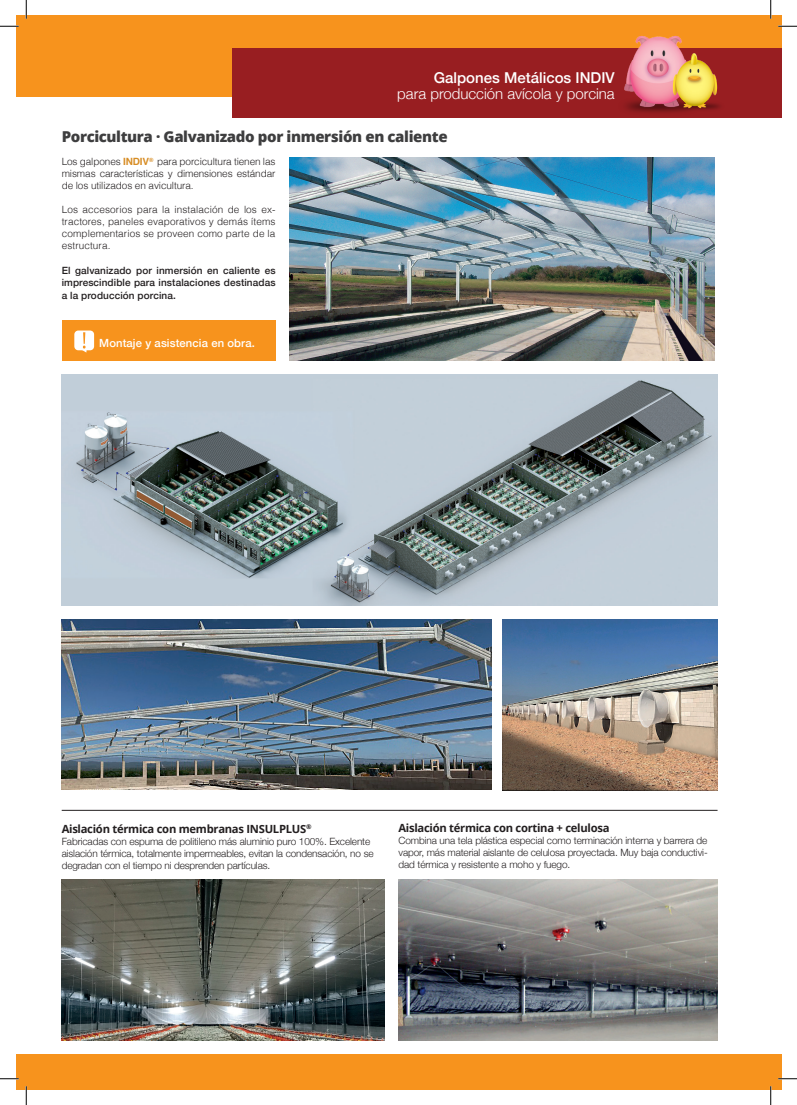
<style>
.page{position:relative;width:797px;height:1105px;background:#fff}
.page>*{position:absolute;margin:0;border:0;box-sizing:border-box;transform-origin:0 0}
.t1{font:800 15px "Open Sans";letter-spacing:-.025em;color:#3e3e3f}
.t2{font:300 15px "Helvetica Neue";color:#fff}
.t3{font:500 15px "Helvetica Neue";color:#fff}
.t4{font:700 11.25px "Open Sans";letter-spacing:-.025em;color:#231f20}
.t5{font:500 11.25px "Helvetica Neue";letter-spacing:.01em;color:#fff}
.t6{font:300 10px/12px "Helvetica Neue";letter-spacing:-.01em;color:#231f20}
.t7{font:300 10px/12px "Helvetica";color:#231f20;text-align:justify}
.t8{font:500 10px/12px "Helvetica Neue";letter-spacing:.01em;color:#231f20}
.s1{font-weight:700;color:#d78d25}
</style>
<div class="page">
<img style="left:289px;top:157px;width:426px;height:204px">
<div style="left:16px;top:1054px;width:765px;height:35px;background:#f7931d"></div>
<div style="left:16px;top:16px;width:765px;height:81px;background:#f7931d"></div>
<div style="left:232px;top:48px;width:549px;height:69px;background:#981e21"></div>
<img style="left:614px;top:36px;width:112px;height:82px">
<img style="left:62px;top:375px;width:655px;height:230px">
<img style="left:62px;top:619px;width:430px;height:171px">
<hr style="left:62px;top:810px;width:655px;height:1px;background:#231f20">
<div style="left:62px;top:320px;width:213px;height:41px;background:#f7931d"></div>
<img style="left:502px;top:619px;width:215px;height:171px">
<img style="left:398px;top:879px;width:319px;height:161px">
<img style="left:62px;top:879px;width:322px;height:161px">
<div style="left:74px;top:330px;width:20px;height:20px;background:#fff;border-radius:4px"></div>
<svg style="left:81px;top:332px;width:6px;height:21px"></svg>
<svg style="left:0;top:25px;width:19px;height:2px"></svg>
<svg style="left:778px;top:25px;width:19px;height:2px"></svg>
<svg style="left:0;top:1078px;width:19px;height:1px"></svg>
<svg style="left:778px;top:1078px;width:19px;height:1px"></svg>
<svg style="left:25px;top:0;width:2px;height:19px"></svg>
<svg style="left:25px;top:1086px;width:2px;height:19px"></svg>
<svg style="left:770px;top:0;width:1px;height:19px"></svg>
<svg style="left:770px;top:1086px;width:1px;height:19px"></svg>
<h1 class="t3" style="left:434px;top:65px;width:182px">Galpones Metálicos INDIV</h1>
<h1 class="t2" style="left:397px;top:81px;width:219px">para producción avícola y porcina</h1>
<h1 class="t1" style="left:62px;top:126px;width:387px">Porcicultura · Galvanizado por inmersión en caliente</h1>
<p class="t7" style="left:62px;top:155px;width:215px">Los galpones <span class="s1">INDIV</span><sup>®</sup> para porcicultura tienen las mismas características y dimensiones estándar de los utilizados en avicultura.</p>
<p class="t7" style="left:62px;top:203px;width:215px">Los accesorios para la instalación de los ex&shy;tractores, paneles evaporativos y demás ítems complementarios se proveen como parte de la estructura.</p>
<p class="t8" style="left:62px;top:263px;width:215px">El galvanizado por inmersión en caliente es imprescindible para instalaciones destinadas</p>
<p class="t8" style="left:62px;top:289px;width:116px">a la producción porcina.</p>
<p class="t5" style="left:99px;top:334px;width:157px">Montaje y asistencia en obra.</p>
<p class="t4" style="left:62px;top:821px;width:251px">Aislación térmica con membranas INSULPLUS<sup>®</sup></p>
<p class="t6" style="left:62px;top:834px;width:313px">Fabricadas con espuma de politileno más aluminio puro 100%. Excelente aislación térmica, totalmente impermeables, evitan la condensación, no se degradan con el tiempo ni desprenden partículas.</p>
<p class="t4" style="left:398px;top:820px;width:212px">Aislación térmica con cortina + celulosa</p>
<p class="t6" style="left:398px;top:833px;width:311px;text-align:justify">Combina una tela plástica especial como terminación interna y barrera de vapor, más material aislante de celulosa proyectada. Muy baja conductivi&shy;dad térmica y resistente a moho y fuego.</p>
</div>
